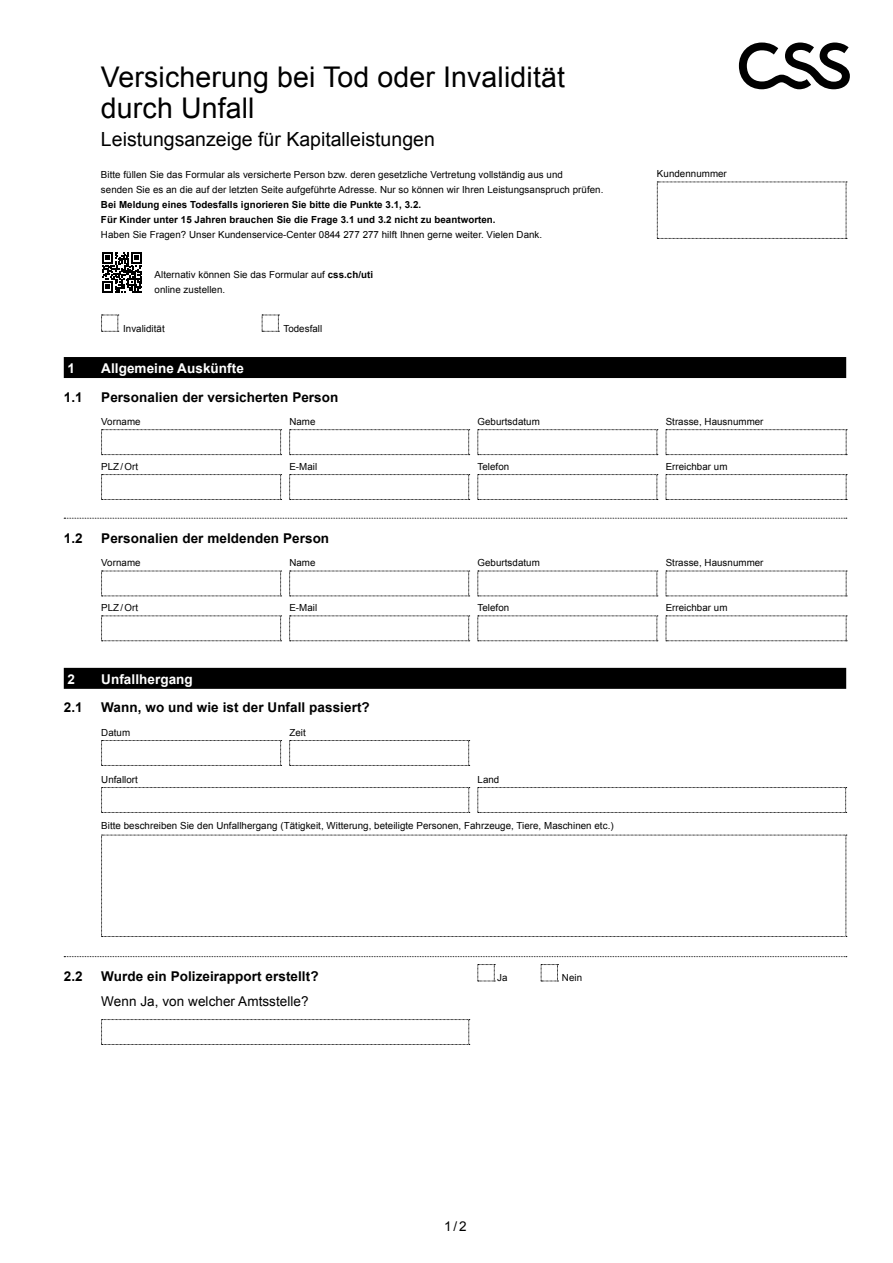
<style>
.page{position:relative;width:893px;height:1263px;background:#fff}
.page>*{position:absolute;margin:0;border:0;box-sizing:border-box;transform-origin:0 0}
.t1{font:28.5px/31.5px "Arial";letter-spacing:.005em;color:#000}
.t2{font:19.5px "Arial";color:#000}
.t3{font:700 13.5px "Arial";letter-spacing:.005em;color:#000}
.t4{font:700 13.5px "Arial";letter-spacing:.005em;color:#fff}
.t5{font:13.5px "Arial";letter-spacing:.005em;color:#000}
.t6{font:9.75px/15px "Arial";letter-spacing:.005em;color:#000}
.t7{font:700 9.75px/15px "Arial";letter-spacing:.005em;color:#000}
.s1{font-weight:700}
</style>
<div class="page">
<div style="left:64px;top:357px;width:782px;height:21px;background:#000"></div>
<svg style="left:64px;top:518px;width:783px;height:1px"></svg>
<div style="left:64px;top:668px;width:782px;height:21px;background:#000"></div>
<svg style="left:64px;top:956px;width:783px;height:1px"></svg>
<svg style="left:101px;top:315px;width:18px;height:17px"></svg>
<svg style="left:262px;top:315px;width:17px;height:17px"></svg>
<svg style="left:101px;top:429px;width:181px;height:26px"></svg>
<svg style="left:289px;top:429px;width:181px;height:26px"></svg>
<svg style="left:477px;top:429px;width:181px;height:26px"></svg>
<svg style="left:666px;top:429px;width:181px;height:26px"></svg>
<svg style="left:101px;top:474px;width:181px;height:26px"></svg>
<svg style="left:289px;top:474px;width:181px;height:26px"></svg>
<svg style="left:477px;top:474px;width:181px;height:26px"></svg>
<svg style="left:666px;top:474px;width:181px;height:26px"></svg>
<svg style="left:101px;top:571px;width:181px;height:26px"></svg>
<svg style="left:289px;top:571px;width:181px;height:26px"></svg>
<svg style="left:477px;top:571px;width:181px;height:26px"></svg>
<svg style="left:666px;top:571px;width:181px;height:26px"></svg>
<svg style="left:101px;top:616px;width:181px;height:25px"></svg>
<svg style="left:289px;top:616px;width:181px;height:25px"></svg>
<svg style="left:477px;top:616px;width:181px;height:25px"></svg>
<svg style="left:666px;top:616px;width:181px;height:25px"></svg>
<svg style="left:101px;top:740px;width:181px;height:26px"></svg>
<svg style="left:289px;top:740px;width:181px;height:26px"></svg>
<svg style="left:101px;top:787px;width:369px;height:26px"></svg>
<svg style="left:477px;top:787px;width:370px;height:26px"></svg>
<svg style="left:101px;top:835px;width:746px;height:102px"></svg>
<svg style="left:477px;top:964px;width:18px;height:18px"></svg>
<svg style="left:541px;top:964px;width:17px;height:18px"></svg>
<svg style="left:101px;top:1019px;width:369px;height:26px"></svg>
<svg style="left:657px;top:182px;width:190px;height:57px"></svg>
<svg style="left:739px;top:43px;width:111px;height:46px"></svg>
<svg style="left:102px;top:252px;width:40px;height:40px"></svg>
<h1 class="t1" style="left:101px;top:61px;width:465px">Versicherung bei Tod oder Invalidität durch Unfall</h1>
<h2 class="t2" style="left:101px;top:127px;width:335px">Leistungsanzeige für Kapitalleistungen</h2>
<p class="t6" style="left:101px;top:167px;width:504px">Bitte füllen Sie das Formular als versicherte Person bzw. deren gesetzliche Vertretung vollständig aus und<br>senden Sie es an die auf der letzten Seite aufgeführte Adresse. Nur so können wir Ihren Leistungsanspruch prüfen.</p>
<p class="t7" style="left:101px;top:197px;width:396px">Bei Meldung eines Todesfalls ignorieren Sie bitte die Punkte 3.1, 3.2.<br>Für Kinder unter 15 Jahren brauchen Sie die Frage 3.1 und 3.2 nicht zu beantworten.</p>
<p class="t6" style="left:101px;top:227px;width:443px">Haben Sie Fragen? Unser Kundenservice-Center 0844 277 277 hilft Ihnen gerne weiter. Vielen Dank.</p>
<p class="t6" style="left:155px;top:267px;width:220px">Alternativ können Sie das Formular auf <span class="s1">css.ch/uti </span>online zustellen.</p>
<p class="t6" style="left:123px;top:321px;width:43px">Invalidität</p>
<p class="t6" style="left:283px;top:321px;width:40px">Todesfall</p>
<p class="t6" style="left:657px;top:166px;width:71px">Kundennummer</p>
<h3 class="t4" style="left:68px;top:359px;width:9px">1</h3>
<h3 class="t4" style="left:101px;top:359px;width:144px">Allgemeine Auskünfte</h3>
<h3 class="t3" style="left:64px;top:388px;width:20px">1.1</h3>
<h3 class="t3" style="left:101px;top:388px;width:239px">Personalien der versicherten Person</h3>
<p class="t6" style="left:101px;top:414px;width:41px">Vorname</p>
<p class="t6" style="left:289px;top:414px;width:28px">Name</p>
<p class="t6" style="left:477px;top:414px;width:64px">Geburtsdatum</p>
<p class="t6" style="left:666px;top:414px;width:99px">Strasse, Hausnummer</p>
<p class="t6" style="left:101px;top:459px;width:38px">PLZ/Ort</p>
<p class="t6" style="left:289px;top:459px;width:29px">E-Mail</p>
<p class="t6" style="left:477px;top:459px;width:33px">Telefon</p>
<p class="t6" style="left:666px;top:459px;width:63px">Erreichbar um</p>
<h3 class="t3" style="left:64px;top:529px;width:20px">1.2</h3>
<h3 class="t3" style="left:101px;top:529px;width:229px">Personalien der meldenden Person</h3>
<p class="t6" style="left:101px;top:555px;width:41px">Vorname</p>
<p class="t6" style="left:289px;top:555px;width:28px">Name</p>
<p class="t6" style="left:477px;top:555px;width:64px">Geburtsdatum</p>
<p class="t6" style="left:666px;top:555px;width:99px">Strasse, Hausnummer</p>
<p class="t6" style="left:101px;top:600px;width:38px">PLZ/Ort</p>
<p class="t6" style="left:289px;top:600px;width:29px">E-Mail</p>
<p class="t6" style="left:477px;top:600px;width:33px">Telefon</p>
<p class="t6" style="left:666px;top:600px;width:63px">Erreichbar um</p>
<h3 class="t4" style="left:68px;top:670px;width:9px">2</h3>
<h3 class="t4" style="left:101px;top:670px;width:93px">Unfallhergang</h3>
<h3 class="t3" style="left:64px;top:699px;width:20px">2.1</h3>
<h3 class="t3" style="left:101px;top:699px;width:270px">Wann, wo und wie ist der Unfall passiert?</h3>
<p class="t6" style="left:101px;top:725px;width:30px">Datum</p>
<p class="t6" style="left:289px;top:725px;width:18px">Zeit</p>
<p class="t6" style="left:101px;top:772px;width:38px">Unfallort</p>
<p class="t6" style="left:477px;top:772px;width:23px">Land</p>
<p class="t6" style="left:101px;top:818px;width:514px">Bitte beschreiben Sie den Unfallhergang (Tätigkeit, Witterung, beteiligte Personen, Fahrzeuge, Tiere, Maschinen etc.)</p>
<h3 class="t3" style="left:64px;top:968px;width:20px">2.2</h3>
<h3 class="t3" style="left:101px;top:968px;width:219px">Wurde ein Polizeirapport erstellt?</h3>
<p class="t6" style="left:497px;top:970px;width:12px">Ja</p>
<p class="t6" style="left:562px;top:970px;width:22px">Nein</p>
<h3 class="t5" style="left:101px;top:993px;width:209px">Wenn Ja, von welcher Amtsstelle?</h3>
<h3 class="t5" style="left:444px;top:1217px;width:24px">1/2</h3>
</div>
